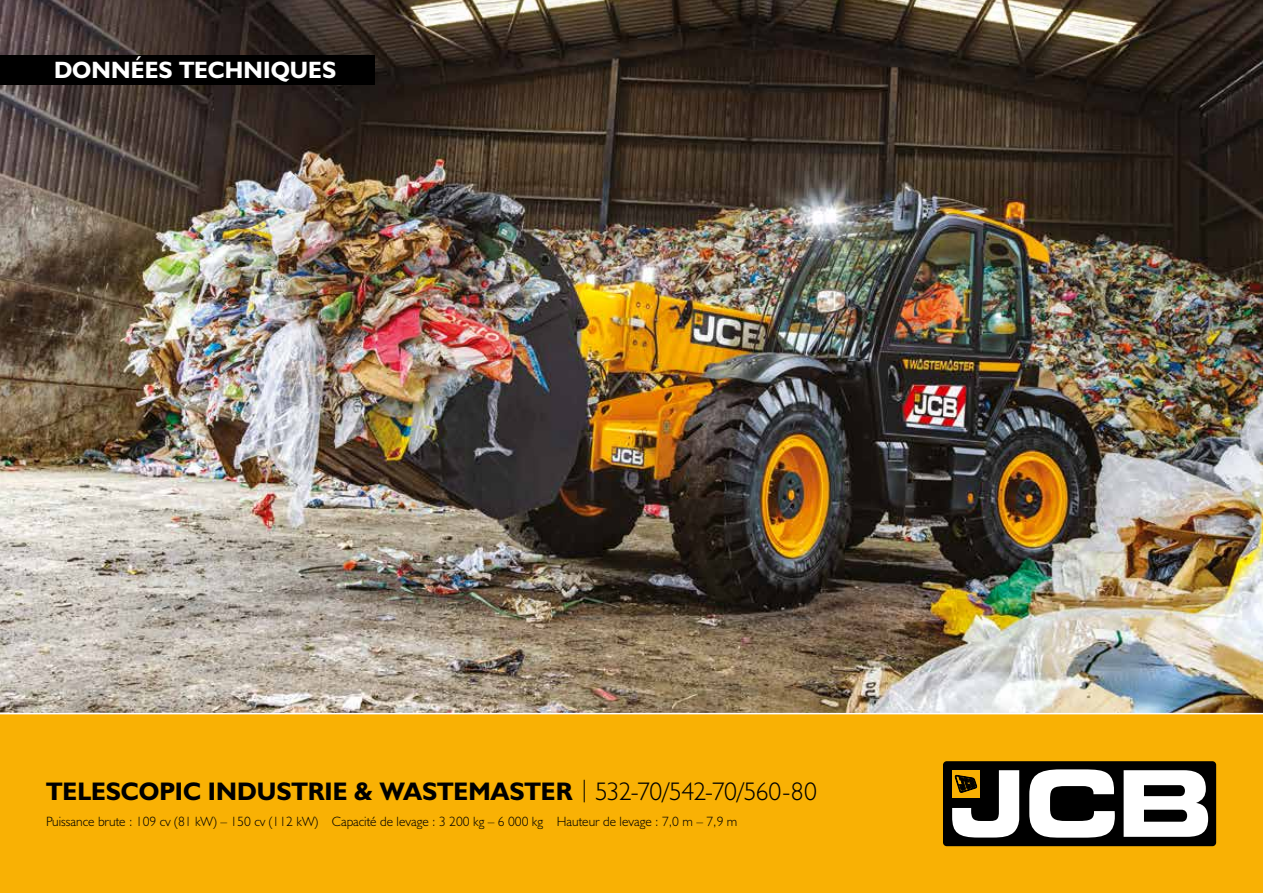
<style>
.page{position:relative;width:1263px;height:893px;background:#fff}
.page>*{position:absolute;margin:0;border:0;box-sizing:border-box;transform-origin:0 0}
.t1{font:25.5px "JCB Bold";color:#000}
.t2{font:23.7px "JCB Bold";letter-spacing:.005em;color:#fff}
.t3{font:13.5px "JCB Light";color:#000}
.s1{font-family:"JCB Euro";font-weight:300;font-size:22.5px}
.s2{font-family:"JCB Light"}
</style>
<div class="page">
<img style="left:0;top:0;width:1263px;height:712px">
<div style="left:0;top:712px;width:1263px;height:181px;background:#f9b104"></div>
<div style="left:925px;top:743px;width:309px;height:121px;background:#f9b104"></div>
<div style="left:943px;top:761px;width:273px;height:85px;background:#000;border-radius:4px"></div>
<svg style="left:1029px;top:769px;width:86px;height:69px"></svg>
<svg style="left:1123px;top:770px;width:85px;height:67px"></svg>
<svg style="left:952px;top:770px;width:67px;height:67px"></svg>
<div style="left:0;top:55px;width:375px;height:30px;background:#000"></div>
<h2 class="t2" style="left:54px;top:55px;width:284px">DONNÉES TECHNIQUES</h2>
<h1 class="t1" style="left:46px;top:776px;width:772px">TELESCOPIC INDUSTRIE &amp; WASTEMASTER <span class="s1">|</span> <span class="s2">532-70/542-70/560-80</span></h1>
<p class="t3" style="left:46px;top:813px;width:693px">Puissance brute : 109 cv (81 kW) – 150 cv (112 kW) Capacité de levage : 3 200 kg – 6 000 kg Hauteur de levage : 7,0 m – 7,9 m</p>
</div>
